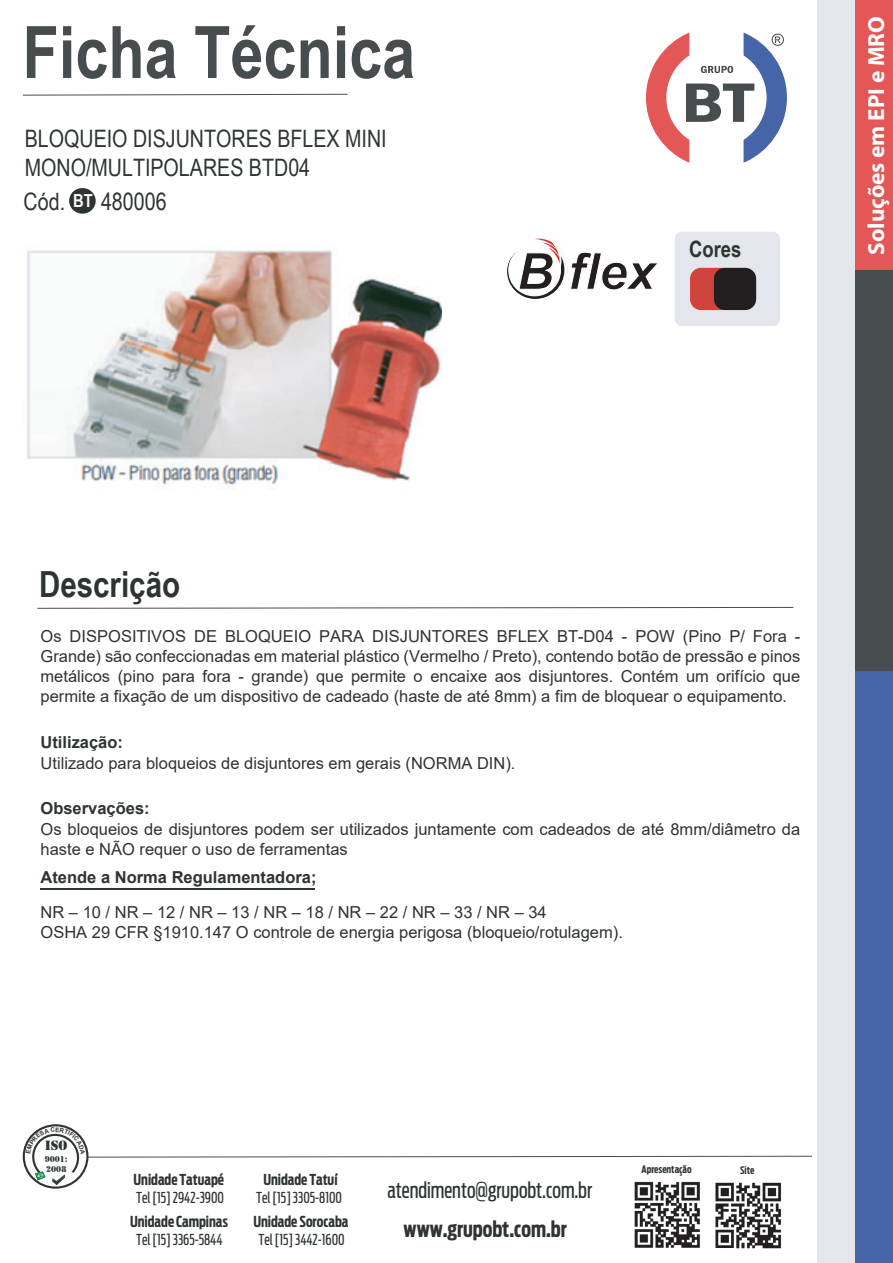
<style>
.page{position:relative;width:893px;height:1263px;background:#fff}
.page>*{position:absolute;margin:0;border:0;box-sizing:border-box;transform-origin:0 0}
.t1{font:700 72.45px "Arial Narrow";color:#474c4e}
.t2{font:italic 700 50.85px "Arial";color:#231f20}
.t3{font:700 36px "Arial Narrow";color:#2e3333}
.t4{font:24px/28.8px "Arial Narrow";color:#2e3333}
.t5{font:700 23.25px "Myriad Pro";color:#fdfdfd}
.t6{font:700 22.5px "Arial Narrow";color:#2e3333}
.t7{font:21.75px "Ford Antenna Extra Cond";color:#2e3333}
.t8{font:700 21.75px "Ford Antenna Extra Cond";color:#2e3333}
.t9{font:16.5px/19.8px "Arial";color:#2e3333}
.t10{font:700 16.5px "Arial";color:#2e3333}
.t11{font:15px "Ford Antenna Extra Cond";color:#2e3333}
.t12{font:700 15px "Ford Antenna Extra Cond";color:#2e3333}
.t13{font:13.95px "Stencil";color:#2e3333}
.t14{font:700 10.35px "Ford Antenna Extra Cond";color:#2e3333}
.t15{font:8.85px/10.5px "Stencil";color:#2e3333}
.s1{font-weight:700;font-size:18px;color:#fdfdfd}
</style>
<div class="page">
<div style="left:674px;top:232px;width:106px;height:94px;background:#e3e7eb"></div>
<div style="left:817px;top:0;width:76px;height:1263px;background:#e3e7eb"></div>
<div style="left:855px;top:0;width:38px;height:1263px;background:#4664a8"></div>
<div style="left:855px;top:0;width:38px;height:671px;background:#474c4e"></div>
<div style="left:855px;top:0;width:38px;height:270px;background:#e35756"></div>
<svg style="left:646px;top:33px;width:141px;height:130px"></svg>
<svg style="left:22px;top:93px;width:326px;height:3px"></svg>
<svg style="left:37px;top:606px;width:757px;height:3px"></svg>
<div style="left:690px;top:268px;width:42px;height:42px;background:#cf453d;border-radius:11px"></div>
<div style="left:23px;top:1124px;width:65px;height:65px;border:2px solid #2e3333;border-radius:50%"></div>
<img style="left:715px;top:1185px;width:67px;height:64px">
<img style="left:634px;top:1185px;width:66px;height:63px">
<hr style="left:41px;top:888px;width:274px;height:2px;background:#2e3333">
<div style="left:714px;top:268px;width:42px;height:42px;background:#231f20;border-radius:11px"></div>
<div style="left:69px;top:188px;width:27px;height:26px;background:#2e3333;border-radius:50%"></div>
<svg style="left:507px;top:238px;width:61px;height:64px"></svg>
<img style="left:27px;top:250px;width:415px;height:239px">
<svg style="left:26px;top:1127px;width:786px;height:58px"></svg>
<h1 class="t1" style="left:23px;top:-2px;width:394px">Ficha Técnica</h1>
<h3 class="t5" style="left:861px;top:255px;width:240px;rotate:-90deg">Soluções em EPI e MRO</h3>
<h3 class="t4" style="left:25px;top:123px;width:363px">BLOQUEIO DISJUNTORES BFLEX MINI<br>MONO/MULTIPOLARES BTD04</h3>
<h3 class="t4" style="left:24px;top:186px;width:145px">Cód. <span class="s1">BT</span> 480006</h3>
<h3 class="t6" style="left:689px;top:232px;width:54px">Cores</h3>
<h2 class="t2" style="left:517px;top:237px;width:140px">B flex</h2>
<h3 class="t3" style="left:39px;top:557px;width:143px">Descrição</h3>
<p class="t9" style="left:41px;top:626px;width:761px;text-align:justify">Os DISPOSITIVOS DE BLOQUEIO PARA DISJUNTORES BFLEX BT-D04 - POW (Pino P/ Fora - Grande) são confeccionadas em material plástico (Vermelho / Preto), contendo botão de pressão e pinos metálicos (pino para fora - grande) que permite o encaixe aos disjuntores. Contém um orifício que permite a fixação de um dispositivo de cadeado (haste de até 8mm) a fim de bloquear o equipamento.</p>
<p class="t10" style="left:41px;top:730px;width:84px">Utilização:</p>
<p class="t9" style="left:41px;top:753px;width:476px">Utilizado para bloqueios de disjuntores em gerais (NORMA DIN).</p>
<p class="t10" style="left:41px;top:796px;width:111px">Observações:</p>
<p class="t9" style="left:41px;top:819px;width:761px">Os bloqueios de disjuntores podem ser utilizados juntamente com cadeados de até 8mm/diâmetro da haste e NÃO requer o uso de ferramentas</p>
<p class="t10" style="left:41px;top:866px;width:277px">Atende a Norma Regulamentadora;</p>
<p class="t9" style="left:41px;top:902px;width:584px">NR – 10 / NR – 12 / NR – 13 / NR – 18 / NR – 22 / NR – 33 / NR – 34<br>OSHA 29 CFR §1910.147 O controle de energia perigosa (bloqueio/rotulagem).</p>
<p class="t13" style="left:45px;top:1137px;width:24px">iso</p>
<p class="t15" style="left:45px;top:1154px;width:25px">9001:<br>2008</p>
<p class="t14" style="left:641px;top:1160px;width:52px">Apresentação</p>
<p class="t14" style="left:740px;top:1161px;width:16px">Site</p>
<h3 class="t7" style="left:387px;top:1171px;width:206px">atendimento@grupobt.com.br</h3>
<h3 class="t8" style="left:404px;top:1210px;width:165px">www.grupobt.com.br</h3>
<p class="t12" style="left:263px;top:1166px;width:76px">Unidade Tatuí</p>
<p class="t11" style="left:256px;top:1185px;width:87px">Tel [15] 3305-8100</p>
<p class="t12" style="left:133px;top:1166px;width:92px">Unidade Tatuapé</p>
<p class="t11" style="left:136px;top:1185px;width:90px">Tel [15] 2942-3900</p>
<p class="t12" style="left:253px;top:1208px;width:96px">Unidade Sorocaba</p>
<p class="t11" style="left:258px;top:1227px;width:88px">Tel [15] 3442-1600</p>
<p class="t12" style="left:130px;top:1209px;width:100px">Unidade Campinas</p>
<p class="t11" style="left:136px;top:1227px;width:88px">Tel [15] 3365-5844</p>
</div>
